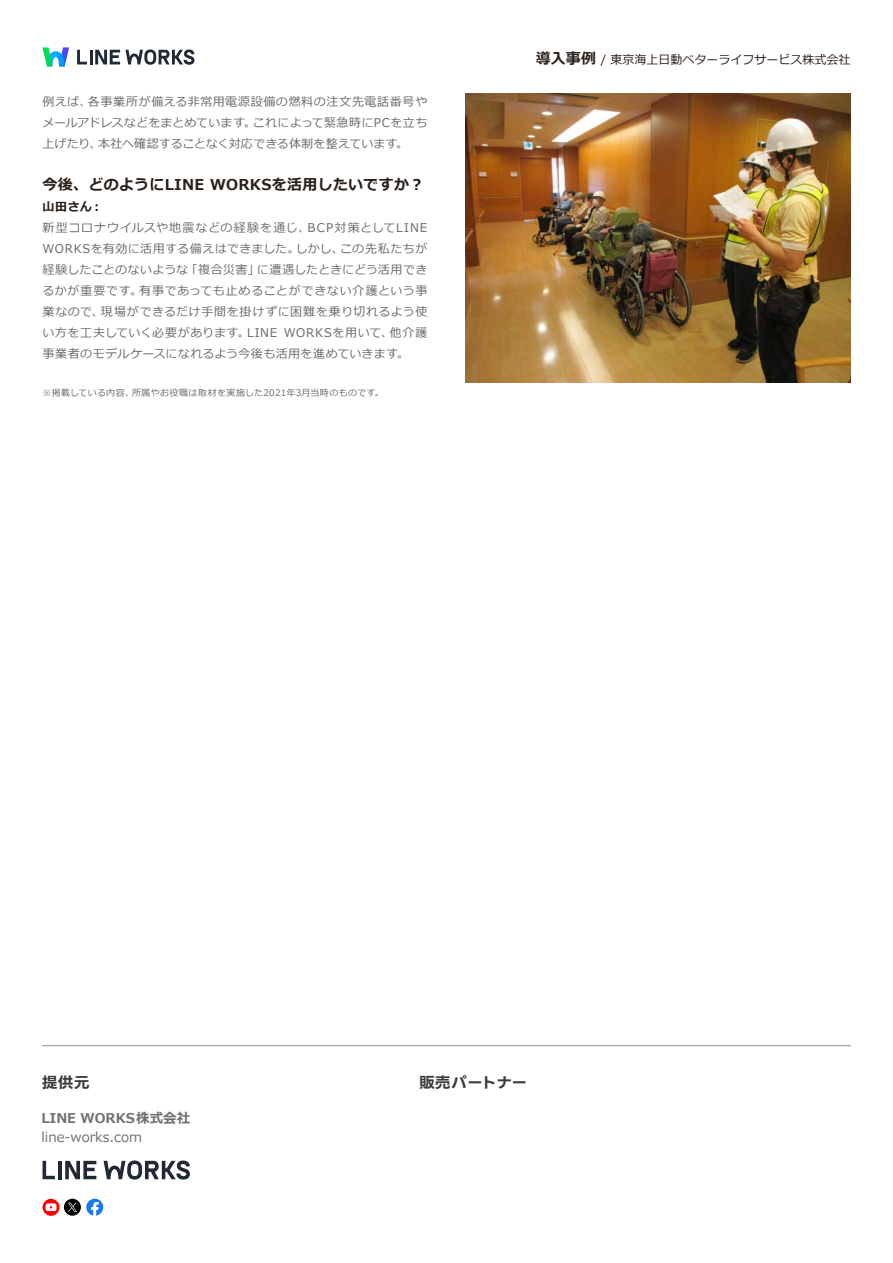
<style>
.page{position:relative;width:893px;height:1263px;background:#fff}
.page>*{position:absolute;margin:0;border:0;box-sizing:border-box;transform-origin:0 0}
.t1{font:700 15px "Meiryo";letter-spacing:.02em;color:#2b2019}
.t2{font:700 15px "LINE Seed JP OTF";color:#3d3b38;scale:1.06 1}
.t3{font:13.5px "Meiryo";color:#737070}
.t4{font:700 13.5px "Meiryo";color:#737070}
.t5{font:12px/21px "Meiryo";letter-spacing:.035em;color:#6a6a6a}
.t6{font:12px/21px "Meiryo";letter-spacing:.055em;color:#6a6a6a}
.t7{font:12px/21px "Meiryo";letter-spacing:.005em;color:#6a6a6a}
.t8{font:12px "Meiryo";letter-spacing:.075em;color:#6a6a6a}
.t9{font:12px "Meiryo";color:#2b2019}
.t10{font:12px "Meiryo";letter-spacing:.085em;color:#6a6a6a}
.t11{font:12px "Meiryo";letter-spacing:.065em;color:#6a6a6a}
.t12{font:700 12px "Meiryo";color:#2b2019}
.t13{font:9px "Meiryo";letter-spacing:.04em;color:#6a6a6a}
.t14{font:9px "Meiryo";letter-spacing:.02em;color:#6a6a6a}
</style>
<div class="page">
<svg style="left:42px;top:47px;width:27px;height:19px"></svg>
<svg style="left:77px;top:50px;width:10px;height:14px"></svg>
<hr style="left:90px;top:50px;width:3px;height:14px;background:#202936">
<svg style="left:95px;top:49px;width:99px;height:16px"></svg>
<svg style="left:86px;top:1199px;width:17px;height:17px"></svg>
<div style="left:42px;top:1045px;width:808px;height:1px;border:1px solid #a8a6a6"></div>
<svg style="left:43px;top:1161px;width:12px;height:18px"></svg>
<hr style="left:58px;top:1161px;width:4px;height:18px;background:#212936">
<svg style="left:65px;top:1161px;width:31px;height:18px"></svg>
<svg style="left:104px;top:1160px;width:86px;height:19px"></svg>
<div style="left:64px;top:1199px;width:17px;height:17px;background:#000;border-radius:50%"></div>
<svg style="left:68px;top:1202px;width:9px;height:10px"></svg>
<svg style="left:43px;top:1199px;width:17px;height:17px"></svg>
<img style="left:466px;top:94px;width:384px;height:288px">
<p class="t5" style="left:43px;top:92px;width:51px">例えば、</p>
<p class="t6" style="left:88px;top:92px;width:341px">各事業所が備える非常用電源設備の燃料の注文先電話番号や</p>
<p class="t5" style="left:253px;top:113px;width:176px">これによって緊急時にPCを立ち</p>
<p class="t7" style="left:98px;top:113px;width:311px;text-indent:-56px">メールアドレスなどをまとめています。<br>本社へ確認することなく対応できる体制を整えています。</p>
<p class="t5" style="left:43px;top:134px;width:61px">上げたり、</p>
<p class="t1" style="left:43px;top:174px;width:383px">今後、どのようにLINE WORKSを活用したいですか?</p>
<p class="t12" style="left:43px;top:198px;width:62px">山田さん：</p>
<p class="t10" style="left:307px;top:220px;width:121px">BCP対策としてLINE</p>
<p class="t8" style="left:43px;top:220px;width:269px">新型コロナウイルスや地震などの経験を通じ、</p>
<p class="t6" style="left:340px;top:239px;width:89px">この先私たちが</p>
<p class="t5" style="left:257px;top:239px;width:172px;text-indent:-214px">WORKSを有効に活用する備えはできました。<br>に遭遇したときにどう活用でき</p>
<p class="t5" style="left:296px;top:239px;width:49px">しかし、</p>
<p class="t5" style="left:186px;top:260px;width:75px">「複合災害」</p>
<p class="t5" style="left:139px;top:260px;width:290px;text-indent:-97px">経験したことのないような<br>有事であっても止めることができない介護という事</p>
<p class="t6" style="left:101px;top:281px;width:328px;text-indent:-58px">るかが重要です。<br>現場ができるだけ手間を掛けずに困難を乗り切れるよう使</p>
<p class="t5" style="left:43px;top:302px;width:63px">業なので、</p>
<p class="t5" style="left:43px;top:323px;width:368px">い方を工夫していく必要があります。<br>事業者のモデルケースになれるよう今後も活用を進めていきます。</p>
<p class="t13" style="left:132px;top:386px;width:253px">所属やお役職は取材を実施した2021年3月当時のものです。</p>
<p class="t5" style="left:390px;top:323px;width:39px">他介護</p>
<p class="t11" style="left:284px;top:325px;width:111px">WORKSを用いて、</p>
<p class="t5" style="left:247px;top:323px;width:32px">LINE</p>
<p class="t14" style="left:43px;top:386px;width:93px">※掲載している内容、</p>
<p class="t1" style="left:536px;top:48px;width:61px">導入事例</p>
<p class="t9" style="left:601px;top:51px;width:251px">/ 東京海上日動ベターライフサービス株式会社</p>
<p class="t2" style="left:42px;top:1074px;width:47px">提供元</p>
<p class="t4" style="left:41px;top:1109px;width:150px">LINE WORKS株式会社</p>
<p class="t3" style="left:42px;top:1128px;width:102px">line-works.com</p>
<p class="t2" style="left:419px;top:1074px;width:104px">販売パートナー</p>
</div>
